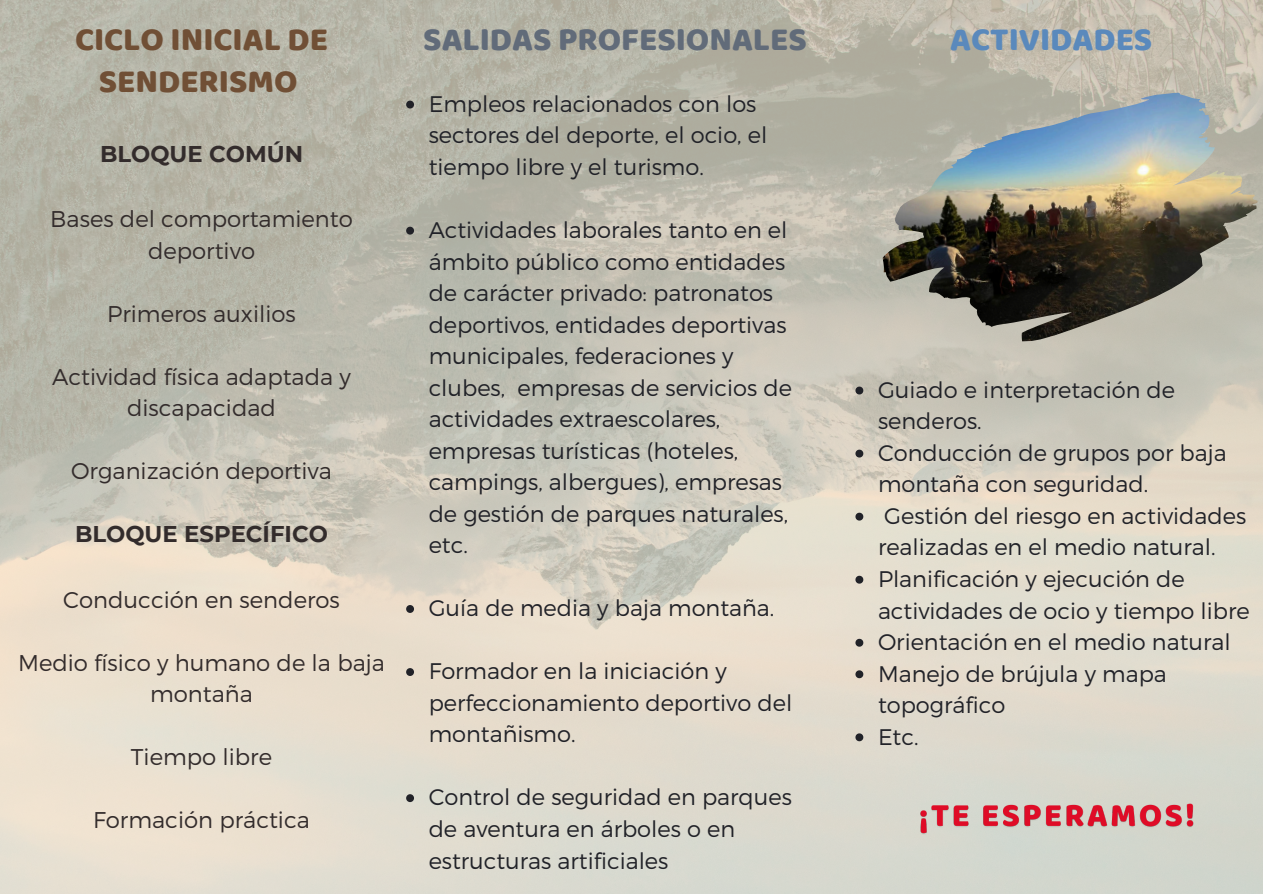
<style>
.page{position:relative;width:1263px;height:894px;background:#fff}
.page>*{position:absolute;margin:0;border:0;box-sizing:border-box;transform-origin:0 0}
.t1{font:33.45px/41.7px "Baloo";color:#704f35;text-align:center}
.t2{font:33.45px "Baloo";color:#616b79}
.t3{font:33.45px "Baloo";color:#5a89bc}
.t4{font:300 22.8px/31.5px "Montserrat";color:#332c2c;text-align:center}
.t5{font:700 22.8px "Montserrat";color:#332c2c}
.t6{font:300 22.5px/31.5px "Montserrat";color:#212228}
</style>
<div class="page">
<img style="left:0;top:0;width:1263px;height:893px">
<img style="left:882px;top:92px;width:376px;height:250px">
<svg style="left:406px;top:101px;width:8px;height:7px"></svg>
<svg style="left:406px;top:227px;width:8px;height:7px"></svg>
<svg style="left:406px;top:605px;width:8px;height:7px"></svg>
<svg style="left:406px;top:668px;width:8px;height:7px"></svg>
<svg style="left:406px;top:794px;width:8px;height:7px"></svg>
<svg style="left:855px;top:386px;width:8px;height:8px"></svg>
<svg style="left:855px;top:449px;width:8px;height:8px"></svg>
<svg style="left:855px;top:512px;width:8px;height:8px"></svg>
<svg style="left:855px;top:575px;width:8px;height:8px"></svg>
<svg style="left:855px;top:638px;width:8px;height:8px"></svg>
<svg style="left:855px;top:670px;width:8px;height:8px"></svg>
<svg style="left:855px;top:733px;width:8px;height:8px"></svg>
<img style="left:916px;top:791px;width:282px;height:53px">
<p class="t1" style="left:75px;top:18px;width:255px">CICLO INICIAL DE<br>SENDERISMO</p>
<h1 class="t2" style="left:423px;top:19px;width:385px">SALIDAS PROFESIONALES</h1>
<p class="t3" style="left:950px;top:19px;width:204px">ACTIVIDADES</p>
<h2 class="t5" style="left:100px;top:140px;width:205px">BLOQUE COMÚN</h2>
<p class="t4" style="left:50px;top:202px;width:304px">Bases del comportamiento deportivo</p>
<p class="t4" style="left:107px;top:296px;width:190px">Primeros auxilios</p>
<p class="t4" style="left:52px;top:359px;width:300px">Actividad física adaptada y discapacidad</p>
<p class="t4" style="left:71px;top:454px;width:262px">Organización deportiva</p>
<h1 class="t5" style="left:75px;top:520px;width:254px">BLOQUE ESPECÍFICO</h1>
<p class="t4" style="left:63px;top:582px;width:278px">Conducción en senderos</p>
<p class="t4" style="left:18px;top:645px;width:368px">Medio físico y humano de la baja montaña</p>
<p class="t4" style="left:131px;top:740px;width:143px">Tiempo libre</p>
<p class="t4" style="left:93px;top:803px;width:218px">Formación práctica</p>
<h2 class="t6" style="left:429px;top:87px;width:340px">Empleos relacionados con los sectores del deporte, el ocio, el tiempo libre y el turismo.</h2>
<p class="t6" style="left:429px;top:213px;width:365px">Actividades laborales tanto en el ámbito público como entidades de carácter privado: patronatos deportivos, entidades deportivas municipales, federaciones y clubes, empresas de servicios de actividades extraescolares, empresas turísticas (hoteles, campings, albergues), empresas de gestión de parques naturales, etc.</p>
<p class="t6" style="left:429px;top:591px;width:347px">Guía de media y baja montaña.</p>
<p class="t6" style="left:429px;top:654px;width:365px">Formador en la iniciación y perfeccionamiento deportivo del montañismo.</p>
<p class="t6" style="left:429px;top:780px;width:365px">Control de seguridad en parques de aventura en árboles o en estructuras artificiales</p>
<p class="t6" style="left:878px;top:373px;width:299px">Guiado e interpretación de senderos.</p>
<p class="t6" style="left:878px;top:436px;width:350px">Conducción de grupos por baja montaña con seguridad.</p>
<p class="t6" style="left:878px;top:499px;width:370px">Gestión del riesgo en actividades realizadas en el medio natural.</p>
<p class="t6" style="left:878px;top:562px;width:373px">Planificación y ejecución de actividades de ocio y tiempo libre</p>
<p class="t6" style="left:878px;top:625px;width:354px">Orientación en el medio natural</p>
<p class="t6" style="left:878px;top:656px;width:290px">Manejo de brújula y mapa topográfico</p>
<p class="t6" style="left:878px;top:719px;width:42px">Etc.</p>
</div>
